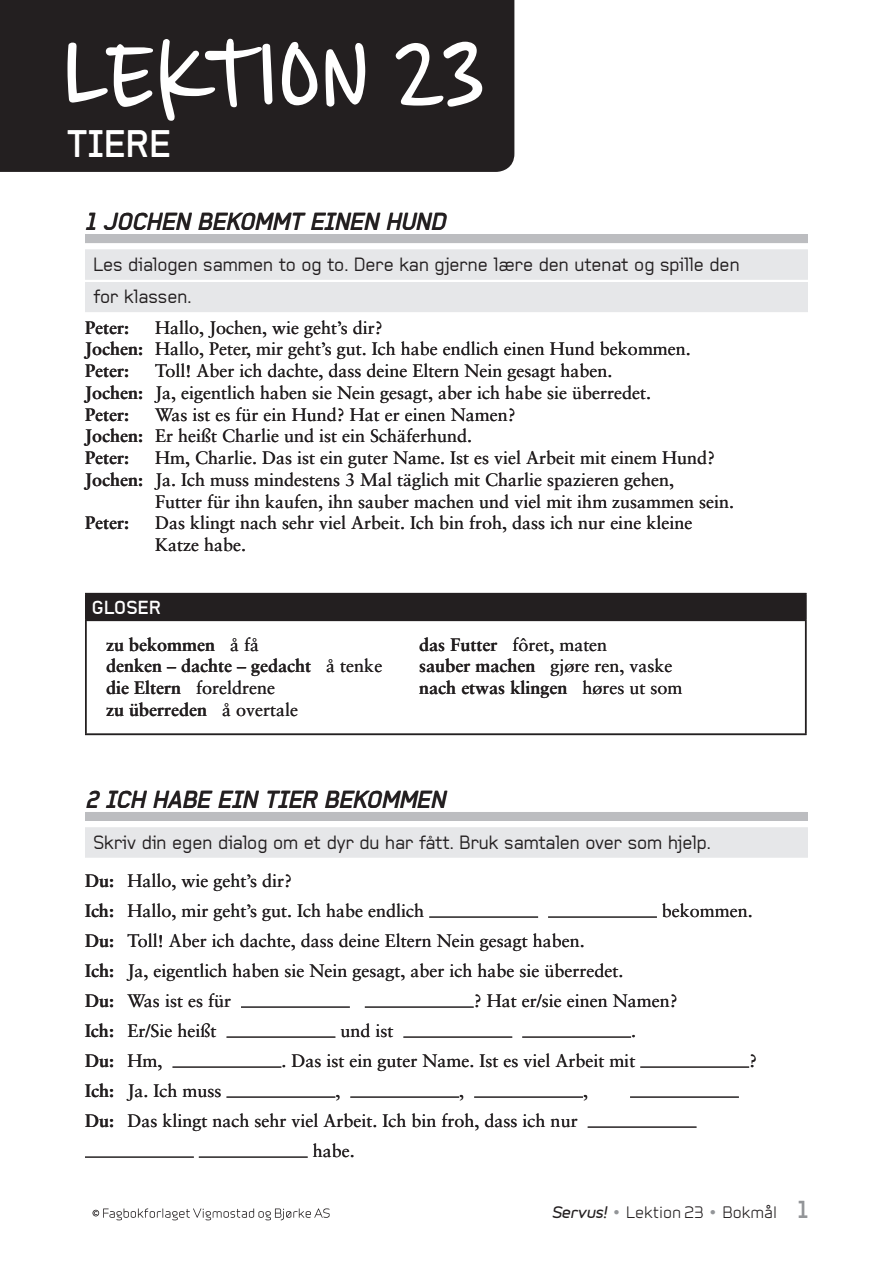
<style>
.page{position:relative;width:893px;height:1263px;background:#fff}
.page>*{position:absolute;margin:0;border:0;box-sizing:border-box;transform-origin:0 0}
.t1{font:128.55px "Casino Hand";color:#fff}
.t2{font:700 37.5px "Baksheesh";color:#fff}
.t3{font:italic 700 24px "Baksheesh";color:#231f20}
.t4{font:18.75px/32.5px "Baksheesh";color:#231f20}
.t5{font:700 18.45px "Baksheesh";letter-spacing:.01em;color:#fff}
.t6{font:18px/21.8px "Sabon";color:#231f20}
.t7{font:700 18px/21.8px "Sabon";color:#231f20}
.t8{font:15px "Infinity T Medium";color:#231f20}
.s1{font-weight:700}
.s2{font-weight:400}
.s3{font-family:"Infinity ST Bold";font-style:italic}
.s4{color:#939598}
.s5{font-family:"Baksheesh";font-weight:700;font-size:24px;color:#939598}
</style>
<div class="page">
<div style="left:0;top:0;width:515px;height:172px;background:#231f20"></div>
<div style="left:85px;top:234px;width:723px;height:9px;background:#bcbdc0"></div>
<div style="left:85px;top:250px;width:723px;height:30px;background:#e6e7e9"></div>
<div style="left:85px;top:282px;width:723px;height:30px;background:#e6e7e9"></div>
<div style="left:86px;top:594px;width:720px;height:26px;background:#231f20"></div>
<hr style="left:85px;top:621px;width:2px;height:112px;background:#231f20">
<hr style="left:805px;top:621px;width:1px;height:112px;background:#231f20">
<hr style="left:85px;top:733px;width:721px;height:2px;background:#231f20">
<hr style="left:85px;top:593px;width:721px;height:1px;background:#231f20">
<hr style="left:85px;top:594px;width:2px;height:25px;background:#231f20">
<hr style="left:85px;top:619px;width:721px;height:2px;background:#231f20">
<div style="left:85px;top:812px;width:723px;height:9px;background:#bcbdc0"></div>
<div style="left:85px;top:827px;width:723px;height:30px;background:#e6e7e9"></div>
<hr style="left:429px;top:917px;width:109px;height:1px;background:#231f20">
<hr style="left:548px;top:917px;width:109px;height:1px;background:#231f20">
<hr style="left:241px;top:1007px;width:109px;height:1px;background:#231f20">
<hr style="left:365px;top:1007px;width:109px;height:1px;background:#231f20">
<hr style="left:227px;top:1037px;width:108px;height:1px;background:#231f20">
<hr style="left:403px;top:1037px;width:109px;height:1px;background:#231f20">
<hr style="left:522px;top:1037px;width:109px;height:1px;background:#231f20">
<hr style="left:173px;top:1067px;width:108px;height:1px;background:#231f20">
<hr style="left:640px;top:1067px;width:109px;height:1px;background:#231f20">
<hr style="left:227px;top:1097px;width:108px;height:1px;background:#231f20">
<hr style="left:350px;top:1097px;width:109px;height:1px;background:#231f20">
<hr style="left:474px;top:1097px;width:109px;height:1px;background:#231f20">
<hr style="left:630px;top:1097px;width:109px;height:1px;background:#231f20">
<hr style="left:588px;top:1127px;width:108px;height:1px;background:#231f20">
<hr style="left:85px;top:1157px;width:109px;height:1px;background:#231f20">
<hr style="left:199px;top:1157px;width:109px;height:1px;background:#231f20">
<svg style="left:92px;top:1208px;width:238px;height:12px"></svg>
<h1 class="t1" style="left:62px;top:18px;width:425px">LEKTION 23</h1>
<h2 class="t2" style="left:67px;top:121px;width:105px">TIERE</h2>
<h3 class="t3" style="left:85px;top:207px;width:362px">1 JOCHEN BEKOMMT EINEN HUND</h3>
<p class="t4" style="left:94px;top:248px;width:648px">Les dialogen sammen to og to. Dere kan gjerne lære den utenat og spille den for klassen.</p>
<p class="t7" style="left:85px;top:316px;width:45px">Peter:</p>
<p class="t6" style="left:85px;top:316px;width:607px;text-indent:70px">Hallo, Jochen, wie geht’s dir?<br><span class="s1">Jochen:</span> Hallo, Peter, mir geht’s gut. Ich habe endlich einen Hund bekommen.<br><span class="s1">Peter:</span></p>
<p class="t6" style="left:85px;top:360px;width:568px;text-indent:70px">Toll! Aber ich dachte, dass deine Eltern Nein gesagt haben.<br><span class="s1">Jochen:</span> Ja, eigentlich haben sie Nein gesagt, aber ich habe sie überredet.<br><span class="s1">Peter:</span></p>
<p class="t6" style="left:85px;top:403px;width:432px;text-indent:70px">Was ist es für ein Hund? Hat er einen Namen?<br><span class="s1">Jochen:</span> Er heißt Charlie und ist ein Schäferhund.<br><span class="s1">Peter:</span></p>
<p class="t6" style="left:85px;top:447px;width:632px;text-indent:70px">Hm, Charlie. Das ist ein guter Name. Ist es viel Arbeit mit einem Hund?<br><span class="s1">Jochen:</span> Ja. Ich muss mindestens 3 Mal täglich mit Charlie spazieren gehen,</p>
<p class="t6" style="left:155px;top:490px;width:581px">Futter für ihn kaufen, ihn sauber machen und viel mit ihm zusammen sein.</p>
<p class="t7" style="left:85px;top:512px;width:45px">Peter:</p>
<p class="t6" style="left:155px;top:512px;width:539px">Das klingt nach sehr viel Arbeit. Ich bin froh, dass ich nur eine kleine<br>Katze habe.</p>
<p class="t5" style="left:92px;top:597px;width:71px">GLOSER</p>
<p class="t7" style="left:106px;top:633px;width:278px">zu bekommen <span class="s2">å få<br></span>denken – dachte – gedacht <span class="s2">å tenke </span>die Eltern <span class="s2">foreldrene<br></span>zu überreden <span class="s2">å overtale</span></p>
<p class="t7" style="left:419px;top:633px;width:265px">das Futter <span class="s2">fôret, maten<br></span>sauber machen <span class="s2">gjøre ren, vaske </span>nach etwas klingen <span class="s2">høres ut som</span></p>
<h3 class="t3" style="left:85px;top:785px;width:362px">2 ICH HABE EIN TIER BEKOMMEN</h3>
<p class="t4" style="left:94px;top:826px;width:619px">Skriv din egen dialog om et dyr du har fått. Bruk samtalen over som hjelp.</p>
<p class="t6" style="left:85px;top:866px;width:341px;line-height:30px"><span class="s1">Du:</span> Hallo, wie geht’s dir?<br><span class="s1">Ich:</span> Hallo, mir geht’s gut. Ich habe endlich</p>
<p class="t6" style="left:662px;top:900px;width:92px">bekommen.</p>
<p class="t6" style="left:85px;top:926px;width:540px;line-height:30px"><span class="s1">Du:</span> Toll! Aber ich dachte, dass deine Eltern Nein gesagt haben.<br><span class="s1">Ich:</span> Ja, eigentlich haben sie Nein gesagt, aber ich habe sie überredet.<br><span class="s1">Du:</span> Was ist es für</p>
<p class="t6" style="left:474px;top:990px;width:205px">? Hat er/sie einen Namen?</p>
<p class="t6" style="left:85px;top:1020px;width:133px"><span class="s1">Ich:</span> Er/Sie heißt</p>
<p class="t6" style="left:340px;top:1020px;width:55px">und ist</p>
<p class="t6" style="left:631px;top:1020px;width:7px">.</p>
<p class="t7" style="left:85px;top:1050px;width:79px">Du: <span class="s2">Hm,</span></p>
<p class="t6" style="left:281px;top:1050px;width:355px">. Das ist ein guter Name. Ist es viel Arbeit mit</p>
<p class="t6" style="left:749px;top:1050px;width:9px">?</p>
<p class="t6" style="left:85px;top:1080px;width:138px"><span class="s1">Ich:</span> Ja. Ich muss</p>
<p class="t6" style="left:335px;top:1080px;width:7px">,</p>
<p class="t6" style="left:459px;top:1080px;width:7px">,</p>
<p class="t6" style="left:583px;top:1080px;width:7px">,</p>
<p class="t6" style="left:85px;top:1106px;width:494px;line-height:30px;text-align:center"><span class="s1">Du:</span> Das klingt nach sehr viel Arbeit. Ich bin froh, dass ich nur habe.</p>
<p class="t8" style="left:552px;top:1201px;width:258px"><span class="s3">Servus!</span> <span class="s4">•</span> Lektion 23 <span class="s4">•</span> Bokmål <span class="s5">1</span></p>
</div>
